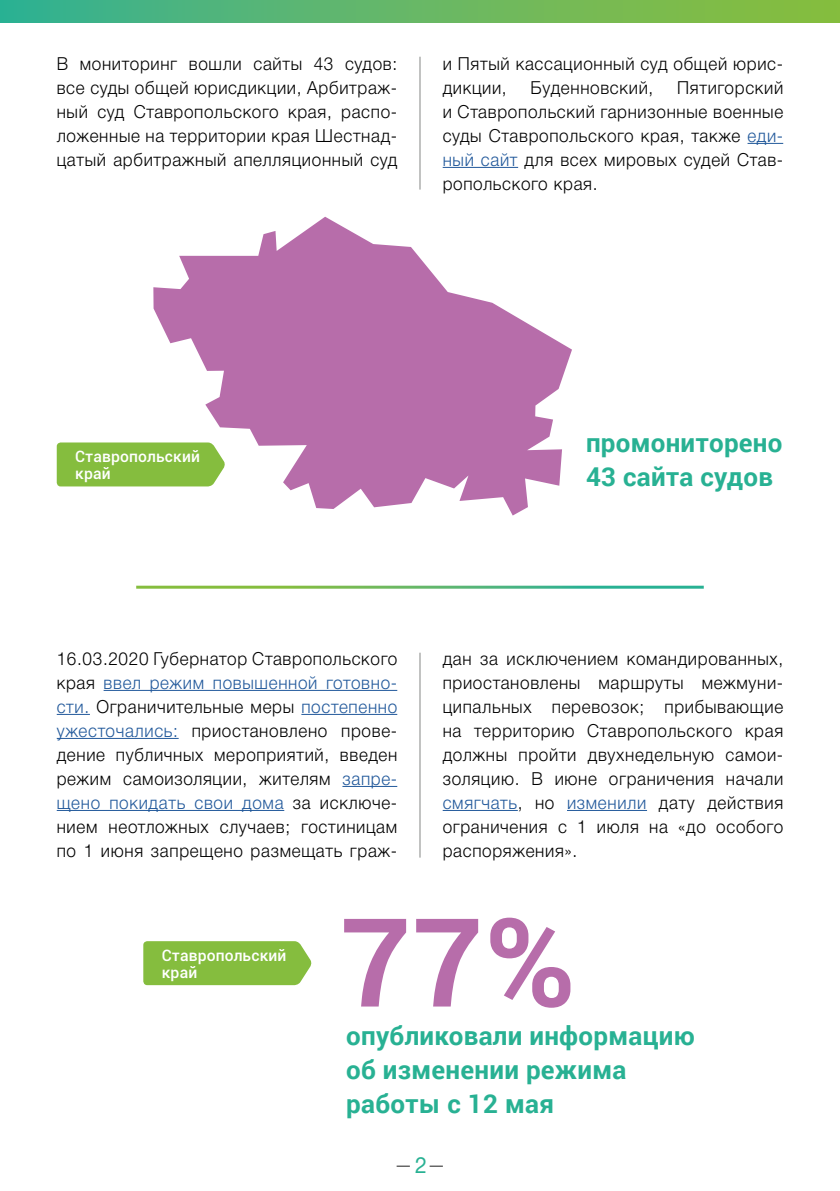
<style>
.page{position:relative;width:840px;height:1191px;background:#fff}
.page>*{position:absolute;margin:0;border:0;box-sizing:border-box;transform-origin:0 0}
.t1{font:700 123.2px "Roboto";color:#b76daa}
.t2{font:700 26px/34px "Roboto";letter-spacing:.01em;color:#28b193}
.t3{font:300 18px/24px "Helvetica Neue Cyr";letter-spacing:.04em;color:#000;text-align:justify;scale:.95 1}
.t4{font:500 15.6px/17px "Roboto";letter-spacing:.01em;color:#fff}
.t5{font:300 14px "Helvetica Neue Cyr";color:#000;scale:.95 1}
.s1{color:#22599b}
.s2{font-weight:400;font-size:22.4px;color:#28b193}
</style>
<div class="page">
<div style="left:0;top:0;width:839px;height:23px;background:linear-gradient(to right,#37b193,#8ebe3a)"></div>
<div style="left:57px;top:442px;width:96px;height:44px;background:#85bd3e"></div>
<hr style="left:419px;top:652px;width:1px;height:205px;background:#868786">
<svg style="left:143px;top:941px;width:169px;height:44px;background:#8ac046"></svg>
<hr style="left:419px;top:57px;width:1px;height:133px;background:#868786">
<hr style="left:747px;top:143px;width:35px;height:1px;background:#22599b">
<hr style="left:442px;top:167px;width:76px;height:1px;background:#22599b">
<hr style="left:103px;top:690px;width:294px;height:1px;background:#22599b">
<hr style="left:57px;top:714px;width:33px;height:1px;background:#22599b">
<hr style="left:301px;top:714px;width:96px;height:1px;background:#22599b">
<hr style="left:57px;top:738px;width:121px;height:1px;background:#22599b">
<hr style="left:342px;top:786px;width:55px;height:1px;background:#22599b">
<hr style="left:57px;top:810px;width:227px;height:1px;background:#22599b">
<hr style="left:442px;top:810px;width:75px;height:1px;background:#22599b">
<hr style="left:566px;top:810px;width:80px;height:1px;background:#22599b">
<svg style="left:153px;top:217px;width:418px;height:298px;fill:#b76daa"></svg>
<p class="t3" style="left:57px;top:51px;width:360px">В мониторинг вошли сайты 43 судов: все суды общей юрисдикции, Арбитраж&shy;ный суд Ставропольского края, распо&shy;ложенные на территории края Шестнад&shy;цатый арбитражный апелляционный суд</p>
<p class="t3" style="left:442px;top:51px;width:360px">и Пятый кассационный суд общей юрис&shy;дикции,</p>
<p class="t3" style="left:442px;top:75px;width:360px;text-indent:234px">Пятигорский и Ставропольский гарнизонные военные суды Ставропольского края, также <span class="s1">еди&shy;ный сайт</span> для всех мировых судей Став&shy;ропольского края.</p>
<p class="t3" style="left:530px;top:75px;width:131px">Буденновский,</p>
<p class="t4" style="left:75px;top:447px;width:126px">Ставропольский край</p>
<h2 class="t2" style="left:585px;top:425px;width:198px">промониторено<br>43 сайта судов</h2>
<p class="t3" style="left:57px;top:646px;width:360px">16.03.2020 Губернатор Ставропольского края <span class="s1">ввел режим повышенной готовно&shy;сти.</span> Ограничительные меры <span class="s1">постепенно ужесточались:</span> приостановлено прове&shy;дение публичных мероприятий, введен режим самоизоляции, жителям <span class="s1">запре&shy;щено покидать свои дома</span> за исключе&shy;нием неотложных случаев; гостиницам по 1 июня запрещено размещать граж-</p>
<p class="t3" style="left:442px;top:646px;width:360px">дан за исключением командированных, приостановлены маршруты межмуни&shy;ципальных перевозок; прибывающие на территорию Ставропольского края должны пройти двухнедельную самои&shy;золяцию. В июне ограничения начали <span class="s1">смягчать</span>, но <span class="s1">изменили</span> дату действия ограничения с 1 июля на «до особого распоряжения».</p>
<p class="t4" style="left:162px;top:946px;width:126px">Ставропольский край</p>
<h1 class="t1" style="left:340px;top:875px;width:236px">77%</h1>
<h2 class="t2" style="left:346px;top:1017px;width:350px">опубликовали информацию об изменении режима работы с 12 мая</h2>
<p class="t5" style="left:397px;top:1157px;width:50px">—<span class="s2">2</span>—</p>
</div>
